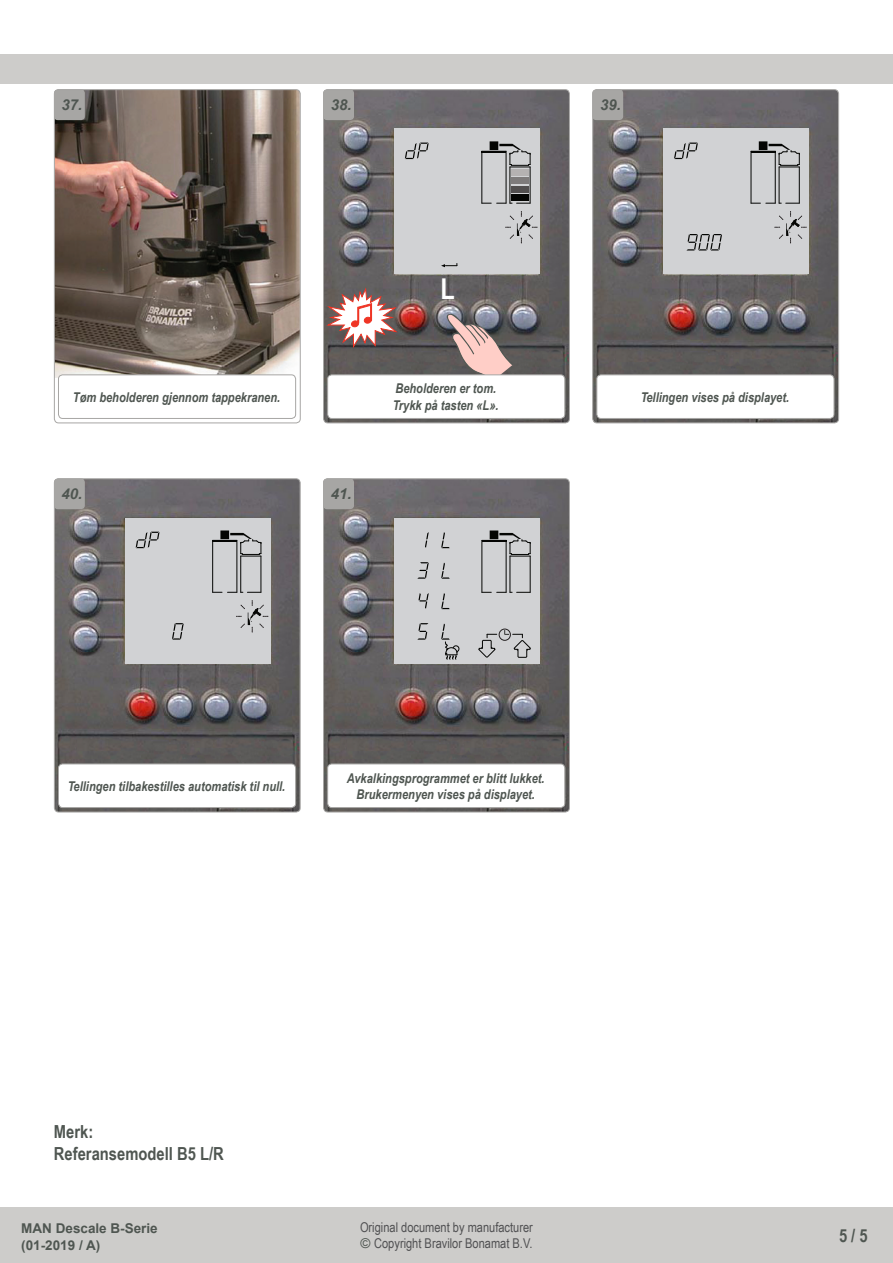
<style>
.page{position:relative;width:893px;height:1263px;background:#fff}
.page>*{position:absolute;margin:0;border:0;box-sizing:border-box;transform-origin:0 0}
.t1{font:700 28.65px "Arial Narrow";color:#fff}
.NO_opm{font:700 18px/21.6px "Arial Narrow";color:#4f5651}
.pagina_nummering{font:700 18px "Arial Narrow";color:#4f5651}
.nummering{font:italic 700 15px "Arial";color:#4f5651}
.NO_body{font:italic 700 13.5px/16.2px "Arial Narrow";color:#4f5651}
.t2{font:13.5px/16.2px "Arial Narrow";color:#505052}
.t3{font:700 13.5px/16.2px "Arial";color:#4f5651}
.s1{font-family:"Arial";color:#4f5651}
</style>
<div class="page">
<div style="left:0;top:54px;width:893px;height:30px;background:#cdccca"></div>
<div style="left:0;top:1208px;width:893px;height:55px;background:#cdccca"></div>
<img style="left:324px;top:480px;width:245px;height:332px">
<div style="left:394px;top:518px;width:146px;height:145px;background:#d1d2d4"></div>
<hr style="left:510px;top:556px;width:1px;height:36px;background:#040503">
<hr style="left:530px;top:556px;width:1px;height:36px;background:#040503">
<hr style="left:482px;top:540px;width:1px;height:52px;background:#040503">
<svg style="left:482px;top:530px;width:49px;height:27px"></svg>
<hr style="left:506px;top:540px;width:1px;height:52px;background:#040503">
<svg style="left:497px;top:592px;width:33px;height:1px"></svg>
<svg style="left:417px;top:623px;width:11px;height:17px"></svg>
<svg style="left:441px;top:593px;width:9px;height:16px"></svg>
<svg style="left:418px;top:593px;width:11px;height:16px"></svg>
<svg style="left:441px;top:563px;width:9px;height:16px"></svg>
<svg style="left:417px;top:562px;width:12px;height:17px"></svg>
<svg style="left:441px;top:532px;width:9px;height:16px"></svg>
<svg style="left:425px;top:532px;width:4px;height:16px"></svg>
<div style="left:499px;top:629px;width:12px;height:12px;border:1px solid #231f20;border-radius:50%"></div>
<svg style="left:478px;top:634px;width:19px;height:23px"></svg>
<svg style="left:504px;top:630px;width:27px;height:28px"></svg>
<svg style="left:441px;top:624px;width:18px;height:36px"></svg>
<div style="left:323px;top:478px;width:247px;height:334px;border:1px solid #a7a6a4;border-radius:4px"></div>
<div style="left:324px;top:479px;width:29px;height:29px;background:#a7a6a4;border-radius:3px"></div>
<div style="left:323px;top:478px;width:31px;height:31px;border:2px solid #a7a6a4;border-radius:3px"></div>
<img style="left:54px;top:480px;width:246px;height:332px">
<div style="left:125px;top:518px;width:146px;height:145px;background:#d1d2d4"></div>
<hr style="left:240px;top:556px;width:1px;height:36px;background:#040503">
<hr style="left:261px;top:556px;width:1px;height:36px;background:#040503">
<hr style="left:212px;top:540px;width:1px;height:52px;background:#040503">
<svg style="left:213px;top:530px;width:49px;height:27px"></svg>
<hr style="left:237px;top:540px;width:1px;height:52px;background:#040503">
<svg style="left:213px;top:592px;width:48px;height:1px"></svg>
<svg style="left:172px;top:623px;width:12px;height:17px"></svg>
<svg style="left:136px;top:532px;width:23px;height:16px"></svg>
<svg style="left:236px;top:600px;width:32px;height:32px"></svg>
<div style="left:54px;top:478px;width:247px;height:334px;border:1px solid #a7a6a4;border-radius:4px"></div>
<div style="left:55px;top:479px;width:29px;height:29px;background:#a7a6a4;border-radius:3px"></div>
<div style="left:54px;top:478px;width:31px;height:31px;border:2px solid #a7a6a4;border-radius:3px"></div>
<img style="left:593px;top:91px;width:245px;height:332px">
<div style="left:663px;top:129px;width:146px;height:145px;background:#d1d2d4"></div>
<hr style="left:779px;top:167px;width:1px;height:36px;background:#040503">
<hr style="left:799px;top:167px;width:1px;height:36px;background:#040503">
<hr style="left:751px;top:151px;width:1px;height:52px;background:#040503">
<svg style="left:751px;top:141px;width:49px;height:27px"></svg>
<hr style="left:775px;top:151px;width:1px;height:52px;background:#040503">
<svg style="left:766px;top:203px;width:33px;height:1px"></svg>
<svg style="left:687px;top:234px;width:35px;height:16px"></svg>
<svg style="left:674px;top:143px;width:24px;height:16px"></svg>
<svg style="left:775px;top:211px;width:31px;height:32px"></svg>
<div style="left:592px;top:89px;width:247px;height:334px;border:1px solid #a7a6a4;border-radius:4px"></div>
<div style="left:593px;top:90px;width:29px;height:29px;background:#a7a6a4;border-radius:3px"></div>
<div style="left:592px;top:89px;width:31px;height:31px;border:2px solid #a7a6a4;border-radius:3px"></div>
<img style="left:324px;top:91px;width:245px;height:332px">
<div style="left:394px;top:129px;width:146px;height:145px;background:#d1d2d4"></div>
<div style="left:511px;top:195px;width:18px;height:6px;background:#040503"></div>
<div style="left:511px;top:186px;width:18px;height:6px;background:#524f4f"></div>
<div style="left:511px;top:178px;width:18px;height:6px;background:#7e7b7b"></div>
<div style="left:511px;top:169px;width:18px;height:6px;background:#b5b2b2"></div>
<hr style="left:510px;top:167px;width:1px;height:36px;background:#040503">
<hr style="left:530px;top:167px;width:1px;height:36px;background:#040503">
<hr style="left:482px;top:151px;width:1px;height:52px;background:#040503">
<svg style="left:482px;top:141px;width:49px;height:27px"></svg>
<hr style="left:506px;top:151px;width:1px;height:52px;background:#040503">
<svg style="left:497px;top:203px;width:33px;height:1px"></svg>
<svg style="left:405px;top:143px;width:24px;height:16px"></svg>
<svg style="left:441px;top:263px;width:17px;height:4px"></svg>
<svg style="left:506px;top:211px;width:31px;height:32px"></svg>
<svg style="left:325px;top:286px;width:74px;height:63px"></svg>
<div style="left:323px;top:89px;width:247px;height:334px;border:1px solid #a7a6a4;border-radius:4px"></div>
<div style="left:324px;top:90px;width:29px;height:29px;background:#a7a6a4;border-radius:3px"></div>
<div style="left:323px;top:89px;width:31px;height:31px;border:2px solid #a7a6a4;border-radius:3px"></div>
<svg style="left:441px;top:309px;width:72px;height:65px;background:#9c8a8a"></svg>
<img style="left:56px;top:91px;width:243px;height:287px">
<div style="left:54px;top:89px;width:247px;height:334px;border:1px solid #a7a6a4;border-radius:4px"></div>
<div style="left:55px;top:90px;width:29px;height:29px;background:#a7a6a4;border-radius:3px"></div>
<div style="left:54px;top:89px;width:31px;height:31px;border:2px solid #a7a6a4;border-radius:3px"></div>
<div style="left:58px;top:375px;width:238px;height:43px;background:#fff;border-radius:4px"></div>
<div style="left:58px;top:374px;width:238px;height:45px;border:1px solid #a7a6a4;border-radius:4px"></div>
<div style="left:328px;top:375px;width:237px;height:43px;background:#fff;border-radius:4px"></div>
<div style="left:327px;top:374px;width:238px;height:45px;border:1px solid #a7a6a4;border-radius:4px"></div>
<div style="left:597px;top:375px;width:237px;height:43px;background:#fff;border-radius:4px"></div>
<div style="left:596px;top:374px;width:238px;height:45px;border:1px solid #a7a6a4;border-radius:4px"></div>
<div style="left:58px;top:764px;width:238px;height:43px;background:#fff;border-radius:4px"></div>
<div style="left:58px;top:763px;width:238px;height:45px;border:1px solid #a7a6a4;border-radius:4px"></div>
<div style="left:328px;top:764px;width:237px;height:43px;background:#fff;border-radius:4px"></div>
<div style="left:327px;top:763px;width:238px;height:45px;border:1px solid #a7a6a4;border-radius:4px"></div>
<p class="nummering" style="left:62px;top:95px;width:22px">37.</p>
<p class="nummering" style="left:331px;top:95px;width:22px">38.</p>
<p class="t1" style="left:440px;top:267px;width:16px">L</p>
<p class="nummering" style="left:600px;top:95px;width:22px">39.</p>
<p class="NO_body" style="left:73px;top:388px;width:209px">Tøm beholderen gjennom tappekranen.</p>
<p class="NO_body" style="left:393px;top:380px;width:107px">Beholderen er tom.<br>Trykk på tasten «L».</p>
<p class="NO_body" style="left:641px;top:388px;width:150px">Tellingen vises på displayet.</p>
<p class="nummering" style="left:62px;top:484px;width:22px">40.</p>
<p class="nummering" style="left:331px;top:484px;width:22px">41.</p>
<p class="NO_body" style="left:68px;top:777px;width:219px">Tellingen tilbakestilles automatisk til null.</p>
<p class="NO_body" style="left:347px;top:769px;width:199px;text-align:center">Avkalkingsprogrammet er blitt lukket.<br>Brukermenyen vises på displayet.</p>
<p class="NO_opm" style="left:54px;top:1120px;width:171px">Merk:<br>Referansemodell B5 L/R</p>
<p class="t2" style="left:360px;top:1219px;width:174px">Original document by manufacturer <span class="s1">©</span> Copyright Bravilor Bonamat B.V.</p>
<p class="t3" style="left:21px;top:1221px;width:138px">MAN Descale B-Serie (01-2019 / A)</p>
<p class="pagina_nummering" style="left:839px;top:1222px;width:30px">5 / 5</p>
</div>
